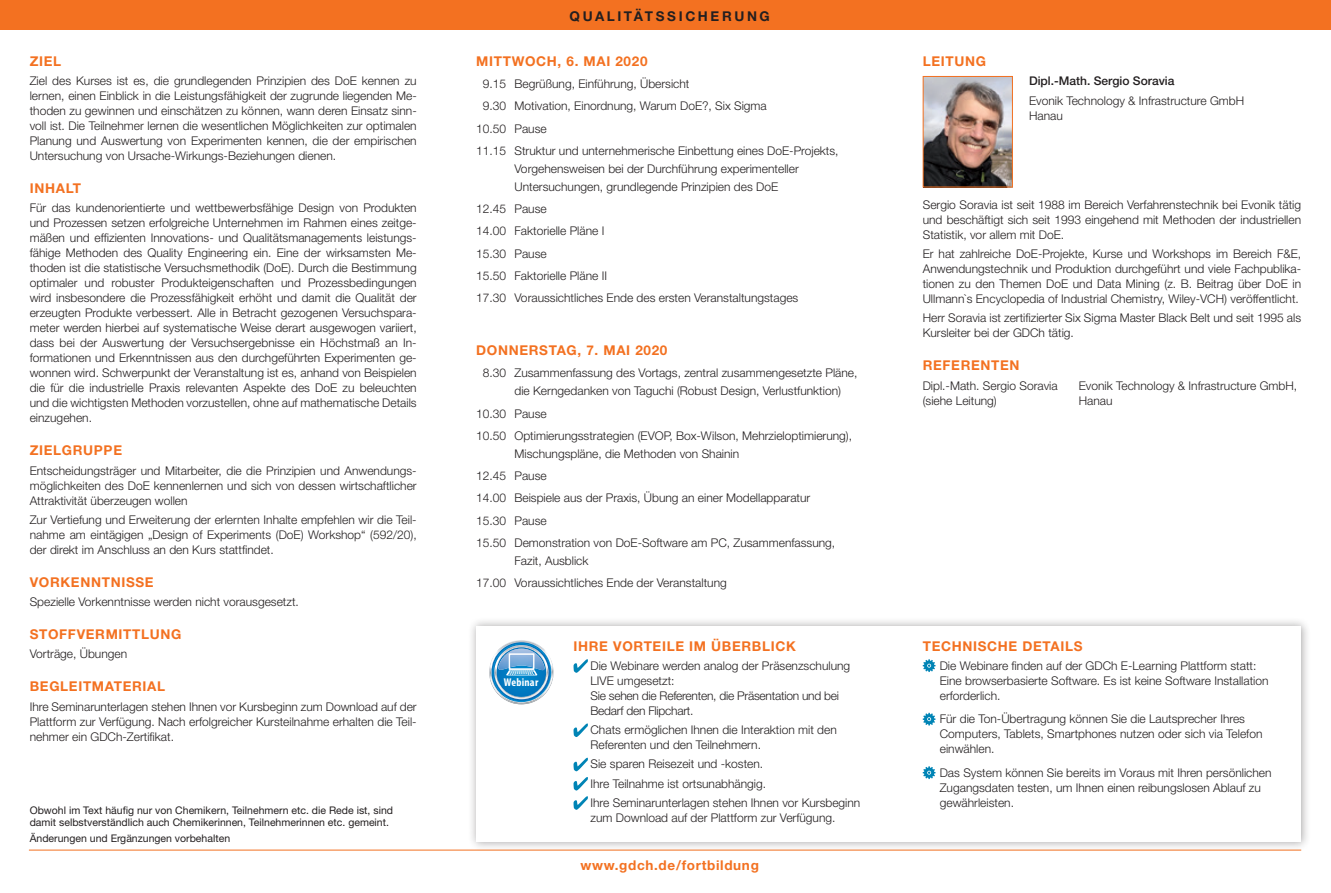
<style>
.page{position:relative;width:1331px;height:893px;background:#fff}
.page>*{position:absolute;margin:0;border:0;box-sizing:border-box;transform-origin:0 0}
.t1{font:700 13.5px "Helvetica Neue";letter-spacing:.05em;color:#f37121}
.t2{font:700 13.5px "Helvetica Neue";letter-spacing:.195em;color:#231f20}
.t3{font:300 12px/15px "Helvetica Neue";color:#231f20}
.t4{font:300 12px/15px "Helvetica Neue";letter-spacing:-.02em;color:#231f20}
.t5{font:500 12px "Helvetica Neue";color:#231f20}
.t6{font:700 condensed 11.25px "Myriad Pro";letter-spacing:.025em;color:#fff}
.t7{font:10.5px/12px "Helvetica Neue";color:#231f20}
</style>
<div class="page">
<hr style="left:29px;top:850px;width:1272px;height:1px;background:#f37121">
<div style="left:0;top:0;width:1331px;height:30px;background:#f37121"></div>
<div style="left:467px;top:617px;width:843px;height:234px;background:#231f20;opacity:.4"></div>
<div style="left:476px;top:626px;width:825px;height:216px;background:#fff"></div>
<svg style="left:489px;top:640px;width:65px;height:64px"></svg>
<svg style="left:573px;top:659px;width:15px;height:14px"></svg>
<svg style="left:573px;top:723px;width:15px;height:14px"></svg>
<svg style="left:573px;top:758px;width:15px;height:13px"></svg>
<svg style="left:573px;top:777px;width:15px;height:13px"></svg>
<svg style="left:573px;top:796px;width:15px;height:14px"></svg>
<svg style="left:923px;top:659px;width:12px;height:13px"></svg>
<svg style="left:923px;top:713px;width:12px;height:12px"></svg>
<svg style="left:923px;top:766px;width:12px;height:13px"></svg>
<img style="left:925px;top:78px;width:86px;height:107px">
<div style="left:923px;top:76px;width:90px;height:111px;border:1px solid #f37121"></div>
<p class="t1" style="left:30px;top:53px;width:33px">ZIEL</p>
<p class="t3" style="left:30px;top:73px;width:388px;text-align:justify">Ziel des Kurses ist es, die grundlegenden Prinzipien des DoE kennen zu lernen, einen Einblick in die Leistungsfähigkeit der zugrunde liegenden Me&shy;thoden zu gewinnen und einschätzen zu können, wann deren Einsatz sinn&shy;voll ist. Die Teilnehmer lernen die wesentlichen Möglichkeiten zur optimalen Planung und Auswertung von Experimenten kennen, die der empirischen Untersuchung von Ursache-Wirkungs-Beziehungen dienen.</p>
<p class="t1" style="left:30px;top:180px;width:53px">INHALT</p>
<p class="t3" style="left:30px;top:200px;width:388px;text-align:justify">Für das kundenorientierte und wettbewerbsfähige Design von Produkten und Prozessen setzen erfolgreiche Unternehmen im Rahmen eines zeitge&shy;mäßen und effizienten Innovations- und Qualitätsmanagements leistungs&shy;fähige Methoden des Quality Engineering ein. Eine der wirksamsten Me&shy;thoden ist die statistische Versuchsmethodik (DoE). Durch die Bestimmung optimaler und robuster Produkteigenschaften und Prozessbedingungen wird insbesondere die Prozessfähigkeit erhöht und damit die Qualität der erzeugten Produkte verbessert. Alle in Betracht gezogenen Versuchspara&shy;meter werden hierbei auf systematische Weise derart ausgewogen variiert, dass bei der Auswertung der Versuchsergebnisse ein Höchstmaß an In&shy;formationen und Erkenntnissen aus den durchgeführten Experimenten ge&shy;wonnen wird. Schwerpunkt der Veranstaltung ist es, anhand von Beispielen die für die industrielle Praxis relevanten Aspekte des DoE zu beleuchten und die wichtigsten Methoden vorzustellen, ohne auf mathematische Details einzugehen.</p>
<p class="t1" style="left:30px;top:442px;width:94px">ZIELGRUPPE</p>
<p class="t3" style="left:30px;top:463px;width:388px;text-align:justify">Entscheidungsträger und Mitarbeiter, die die Prinzipien und Anwendungs&shy;möglichkeiten des DoE kennenlernen und sich von dessen wirtschaftlicher Attraktivität überzeugen wollen</p>
<p class="t3" style="left:30px;top:512px;width:388px;text-align:justify">Zur Vertiefung und Erweiterung der erlernten Inhalte empfehlen wir die Teil&shy;nahme am eintägigen „Design of Experiments (DoE) Workshop“ (592/20), der direkt im Anschluss an den Kurs stattfindet.</p>
<p class="t1" style="left:30px;top:574px;width:125px">VORKENNTNISSE</p>
<p class="t3" style="left:30px;top:594px;width:271px">Spezielle Vorkenntnisse werden nicht vorausgesetzt.</p>
<p class="t1" style="left:30px;top:626px;width:153px">STOFFVERMITTLUNG</p>
<p class="t3" style="left:30px;top:646px;width:99px">Vorträge, Übungen</p>
<p class="t1" style="left:30px;top:678px;width:137px">BEGLEITMATERIAL</p>
<p class="t3" style="left:30px;top:699px;width:388px;text-align:justify">Ihre Seminarunterlagen stehen Ihnen vor Kursbeginn zum Download auf der Plattform zur Verfügung. Nach erfolgreicher Kursteilnahme erhalten die Teil&shy;nehmer ein GDCh-Zertifikat.</p>
<p class="t7" style="left:30px;top:804px;width:365px">Obwohl im Text häufig nur von Chemikern, Teilnehmern etc. die Rede ist, sind damit selbstverständlich auch Chemikerinnen, Teilnehmerinnen etc. gemeint.</p>
<p class="t7" style="left:30px;top:832px;width:202px">Änderungen und Ergänzungen vorbehalten</p>
<p class="t2" style="left:570px;top:8px;width:202px">QUALITÄTSSICHERUNG</p>
<p class="t1" style="left:476px;top:53px;width:173px">MITTWOCH, 6. MAI 2020</p>
<p class="t3" style="left:483px;top:76px;width:208px">9.15 Begrüßung, Einführung, Übersicht</p>
<p class="t3" style="left:483px;top:98px;width:286px">9.30 Motivation, Einordnung, Warum DoE?, Six Sigma</p>
<p class="t3" style="left:476px;top:121px;width:72px">10.50 Pause</p>
<p class="t3" style="left:476px;top:143px;width:364px">11.15 Struktur und unternehmerische Einbettung eines DoE-Projekts,</p>
<p class="t3" style="left:514px;top:159px;width:286px;line-height:18px">Vorgehensweisen bei der Durchführung experimenteller<br>Untersuchungen, grundlegende Prinzipien des DoE</p>
<p class="t3" style="left:476px;top:197px;width:324px;line-height:22.2px">12.45 Pause<br>14.00 Faktorielle Pläne I<br>15.30 Pause<br>15.50 Faktorielle Pläne II<br>17.30 Voraussichtliches Ende des ersten Veranstaltungstages</p>
<p class="t1" style="left:476px;top:342px;width:193px">DONNERSTAG, 7. MAI 2020</p>
<p class="t3" style="left:514px;top:364px;width:344px;line-height:18px;text-indent:-32px">8.30 Zusammenfassung des Vortags, zentral zusammengesetzte Pläne, die Kerngedanken von Taguchi (Robust Design, Verlustfunktion)</p>
<p class="t3" style="left:476px;top:402px;width:377px;line-height:22.2px">10.30 Pause<br>10.50 Optimierungsstrategien (EVOP, Box-Wilson, Mehrzieloptimierung),</p>
<p class="t3" style="left:476px;top:442px;width:360px;line-height:22.2px;text-indent:38px">Mischungspläne, die Methoden von Shainin<br>12.45 Pause<br>14.00 Beispiele aus der Praxis, Übung an einer Modellapparatur 15.30 Pause<br>15.50 Demonstration von DoE-Software am PC, Zusammenfassung,</p>
<p class="t3" style="left:476px;top:549px;width:252px;line-height:22.2px;text-indent:38px">Fazit, Ausblick<br>17.00 Voraussichtliches Ende der Veranstaltung</p>
<p class="t6" style="left:504px;top:676px;width:36px">Webinar</p>
<p class="t1" style="left:573px;top:637px;width:224px">IHRE VORTEILE IM ÜBERBLICK</p>
<p class="t4" style="left:590px;top:658px;width:261px">Die Webinare werden analog der Präsenzschulung LIVE umgesetzt:<br>Sie sehen die Referenten, die Präsentation und bei Bedarf den Flipchart.</p>
<p class="t3" style="left:590px;top:722px;width:248px">Chats ermöglichen Ihnen die Interaktion mit den<br>Referenten und den Teilnehmern.</p>
<p class="t3" style="left:590px;top:754px;width:271px;line-height:19.2px">Sie sparen Reisezeit und -kosten.<br>Ihre Teilnahme ist ortsunabhängig.<br>Ihre Seminarunterlagen stehen Ihnen vor Kursbeginn</p>
<p class="t3" style="left:590px;top:810px;width:246px">zum Download auf der Plattform zur Verfügung.</p>
<p class="t1" style="left:581px;top:856px;width:180px">www.gdch.de/fortbildung</p>
<p class="t1" style="left:923px;top:53px;width:65px">LEITUNG</p>
<p class="t5" style="left:1029px;top:74px;width:147px">Dipl.-Math. Sergio Soravia</p>
<p class="t3" style="left:1029px;top:93px;width:217px">Evonik Technology &amp; Infrastructure GmbH<br>Hanau</p>
<p class="t3" style="left:923px;top:197px;width:380px;text-align:justify">Sergio Soravia ist seit 1988 im Bereich Verfahrenstechnik bei Evonik tätig und beschäftigt sich seit 1993 eingehend mit Methoden der industriellen Statistik, vor allem mit DoE.</p>
<p class="t3" style="left:923px;top:246px;width:380px;text-align:justify">Er hat zahlreiche DoE-Projekte, Kurse und Workshops im Bereich F&amp;E, Anwendungstechnik und Produktion durchgeführt und viele Fachpublika&shy;tionen zu den Themen DoE und Data Mining (z. B. Beitrag über DoE in Ullmann`s Encyclopedia of Industrial Chemistry, Wiley-VCH) veröffentlicht.</p>
<p class="t3" style="left:923px;top:310px;width:380px">Herr Soravia ist zertifizierter Six Sigma Master Black Belt und seit 1995 als<br>Kursleiter bei der GDCh tätig.</p>
<p class="t1" style="left:923px;top:357px;width:98px">REFERENTEN</p>
<p class="t3" style="left:923px;top:378px;width:136px">Dipl.-Math. Sergio Soravia</p>
<p class="t3" style="left:1079px;top:378px;width:220px">Evonik Technology &amp; Infrastructure GmbH,</p>
<p class="t3" style="left:923px;top:393px;width:76px">(siehe Leitung)</p>
<p class="t3" style="left:1079px;top:393px;width:35px">Hanau</p>
<p class="t1" style="left:923px;top:637px;width:161px">TECHNISCHE DETAILS</p>
<p class="t3" style="left:940px;top:658px;width:330px">Die Webinare finden auf der GDCh E-Learning Plattform statt:<br>Eine browserbasierte Software. Es ist keine Software Installation erforderlich.</p>
<p class="t3" style="left:940px;top:711px;width:324px">Für die Ton-Übertragung können Sie die Lautsprecher Ihres<br>Computers, Tablets, Smartphones nutzen oder sich via Telefon einwählen.</p>
<p class="t3" style="left:940px;top:765px;width:333px">Das System können Sie bereits im Voraus mit Ihren persönlichen<br>Zugangsdaten testen, um Ihnen einen reibungslosen Ablauf zu gewährleisten.</p>
</div>
